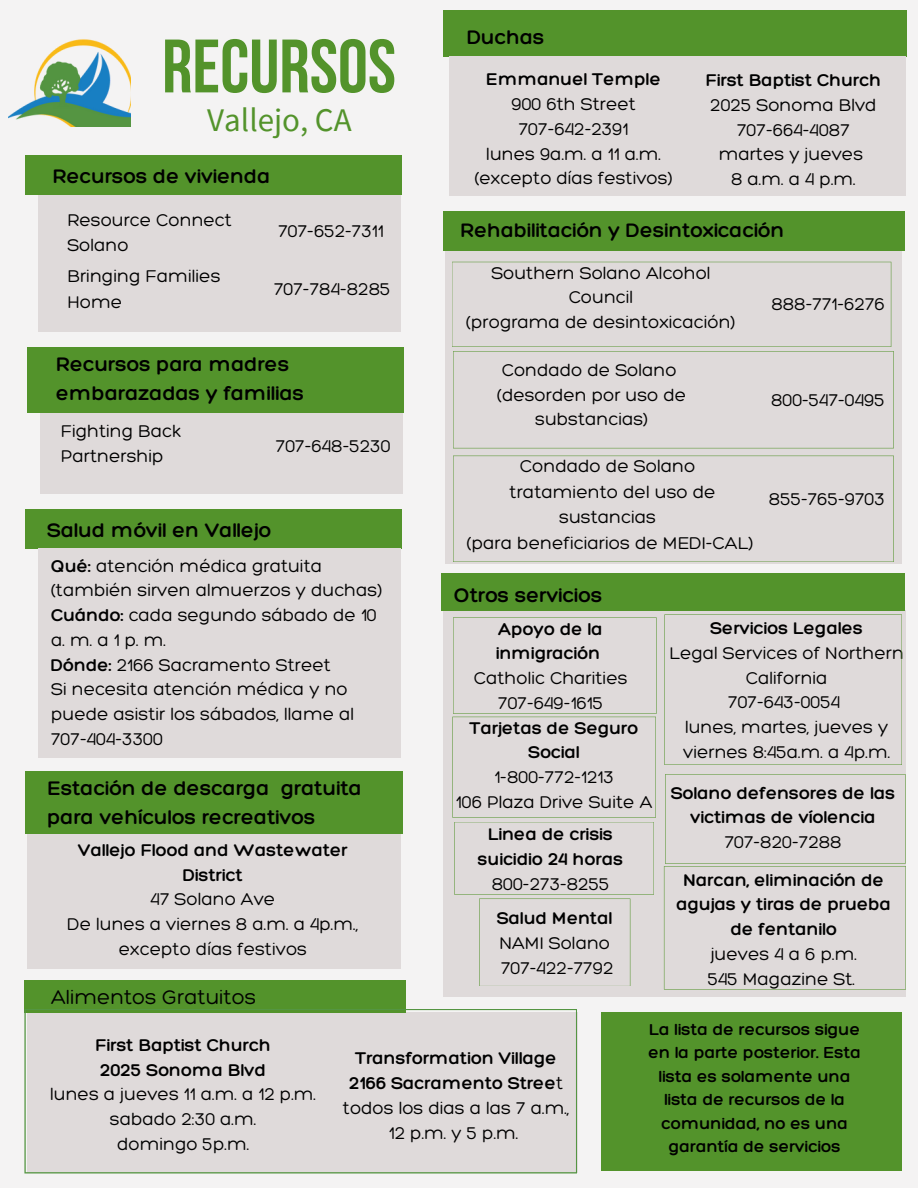
<style>
.page{position:relative;width:918px;height:1188px;background:#f4f3f3}
.page>*{position:absolute;margin:0;border:0;box-sizing:border-box;transform-origin:0 0}
.t1{font:700 75.45px "Bebas Neue";color:#53932b}
.t2{font:33px "Source Sans Pro";color:#53932b}
.t3{font:300 21.3px/29.2px "Hero";color:#000}
.t4{font:300 21.3px "Hero";color:#000}
.t5{font:300 21.15px "Hero";color:#000}
.t6{font:300 18.45px/24.8px "Hero";color:#000;text-align:center}
.t7{font:300 18.45px/24.8px "Hero";color:#000;text-align:center}
.t8{font:300 17.25px/23.4px "Hero";color:#000;text-align:center}
.s1{font-style:inherit}
</style>
<div class="page">
<div style="left:25px;top:155px;width:376px;height:39px;background:#53932b"></div>
<div style="left:25px;top:510px;width:376px;height:39px;background:#53932b"></div>
<div style="left:443px;top:610px;width:462px;height:387px;background:#dfdada"></div>
<div style="left:441px;top:573px;width:464px;height:37px;background:#53932b"></div>
<div style="left:443px;top:11px;width:464px;height:46px;background:#53932b"></div>
<div style="left:39px;top:196px;width:362px;height:136px;background:#dfdada"></div>
<div style="left:39px;top:549px;width:362px;height:209px;background:#dfdada"></div>
<div style="left:450px;top:56px;width:456px;height:140px;background:#dfdada"></div>
<div style="left:27px;top:819px;width:374px;height:150px;background:#dfdada"></div>
<div style="left:25px;top:771px;width:378px;height:63px;background:#53932b"></div>
<svg style="left:664px;top:614px;width:238px;height:151px"></svg>
<svg style="left:452px;top:617px;width:205px;height:369px"></svg>
<svg style="left:664px;top:774px;width:242px;height:216px"></svg>
<div style="left:445px;top:249px;width:457px;height:315px;background:#dfdada"></div>
<div style="left:443px;top:212px;width:461px;height:39px;background:#53932b"></div>
<svg style="left:453px;top:456px;width:441px;height:106px"></svg>
<svg style="left:452px;top:262px;width:442px;height:186px"></svg>
<img style="left:8px;top:39px;width:123px;height:87px">
<div style="left:40px;top:393px;width:362px;height:101px;background:#dfdada"></div>
<div style="left:601px;top:1012px;width:300px;height:159px;background:#53932b"></div>
<div style="left:25px;top:980px;width:381px;height:33px;background:#53932b"></div>
<div style="left:24px;top:1009px;width:553px;height:165px;background:#dfdada"></div>
<div style="left:27px;top:347px;width:377px;height:65px;background:#53932b"></div>
<h1 class="t1" style="left:162px;top:36px;width:235px">RECURSOS</h1>
<h2 class="t2" style="left:207px;top:98px;width:146px">Vallejo, CA</h2>
<p class="t3" style="left:53px;top:161px;width:219px">Recursos de vivienda</p>
<p class="t6" style="left:67px;top:207px;width:166px;text-align:left">Resource Connect<br>Solano</p>
<p class="t6" style="left:278px;top:218px;width:107px">707-652-7311</p>
<p class="t6" style="left:67px;top:263px;width:155px;line-height:25.8px;text-align:left">Bringing Families<br>Home</p>
<p class="t6" style="left:274px;top:277px;width:118px">707-784-8285</p>
<p class="t3" style="left:56px;top:349px;width:250px">Recursos para madres embarazadas y familias</p>
<p class="t6" style="left:61px;top:418px;width:122px;text-align:left">Fighting Back<br>Partnership</p>
<p class="t6" style="left:276px;top:433px;width:116px">707-648-5230</p>
<p class="t3" style="left:47px;top:515px;width:226px">Salud móvil en Vallejo</p>
<p class="t3" style="left:467px;top:22px;width:79px">Duchas</p>
<p class="t7" style="left:486px;top:67px;width:176px">Emmanuel Temple</p>
<p class="t6" style="left:475px;top:91px;width:200px">900 6th Street<br>707-642-2391<br>lunes 9a.m. a 11 a.m. (excepto días festivos)</p>
<p class="t7" style="left:706px;top:67px;width:177px">First Baptist Church</p>
<p class="t6" style="left:710px;top:92px;width:168px">2025 Sonoma Blvd<br>707-664-4087 martes y jueves<br>8 a.m. a 4 p.m.</p>
<p class="t5" style="left:460px;top:217px;width:325px">Rehabilitación y Desintoxicación</p>
<p class="t6" style="left:466px;top:260px;width:271px">Southern Solano Alcohol<br>Council<br>(programa de desintoxicación)</p>
<p class="t6" style="left:497px;top:357px;width:191px">Condado de Solano (desorden por uso de substancias)</p>
<p class="t6" style="left:467px;top:452px;width:288px;line-height:25.8px">Condado de Solano tratamiento del uso de sustancias<br>(para beneficiarios de MEDI-CAL)</p>
<p class="t6" style="left:771px;top:292px;width:115px">888-771-6276</p>
<p class="t6" style="left:771px;top:387px;width:115px">800-547-0495</p>
<p class="t6" style="left:769px;top:486px;width:117px">855-765-9703</p>
<p class="t6" style="left:51px;top:553px;width:333px;text-align:left"><span class="s1">Qué:</span> atención médica gratuita (también sirven almuerzos y duchas)<br><span class="s1">Cuándo:</span> cada segundo sábado de 10 a.m.a1p.m.<br><span class="s1">Dónde:</span> 2166 Sacramento Street<br>Si necesita atención médica y no puede asistir los sábados, llame al<br>707-404-3300</p>
<p class="t3" style="left:454px;top:580px;width:150px">Otros servicios</p>
<p class="t7" style="left:710px;top:615px;width:154px">Servicios Legales</p>
<p class="t6" style="left:669px;top:640px;width:236px">Legal Services of Northern<br>California<br>707-643-0054<br>lunes, martes, jueves y viernes 8:45a.m. a 4p.m.</p>
<p class="t7" style="left:496px;top:616px;width:108px;text-align:left">Apoyo de la inmigración</p>
<p class="t6" style="left:474px;top:665px;width:155px">Catholic Charities<br>707-649-1615</p>
<p class="t7" style="left:470px;top:715px;width:170px">Tarjetas de Seguro<br>Social</p>
<p class="t6" style="left:456px;top:764px;width:198px">1-800-772-1213<br>106 Plaza Drive Suite A</p>
<p class="t7" style="left:478px;top:821px;width:147px">Linea de crisis suicidio 24 horas</p>
<p class="t6" style="left:492px;top:871px;width:119px">800-273-8255</p>
<p class="t7" style="left:497px;top:905px;width:117px">Salud Mental</p>
<p class="t6" style="left:499px;top:930px;width:116px;text-align:left">NAMI Solano<br>707-422-7792</p>
<p class="t3" style="left:47px;top:773px;width:316px">Estación de descarga gratuita para vehículos recreativos</p>
<p class="t7" style="left:671px;top:780px;width:226px">Solano defensores de las victimas de víolencia</p>
<p class="t6" style="left:725px;top:829px;width:119px">707-820-7288</p>
<p class="t7" style="left:677px;top:867px;width:216px">Narcan, eliminación de agujas y tiras de prueba de fentanilo</p>
<p class="t6" style="left:708px;top:941px;width:151px;text-align:left">jueves 4 a 6 p.m.<br>545 Magazine St.</p>
<p class="t7" style="left:78px;top:837px;width:271px">Vallejo Flood and Wastewater<br>District</p>
<p class="t6" style="left:68px;top:886px;width:292px">47 Solano Ave<br>De lunes a viernes 8 a.m. a 4p.m., excepto días festivos</p>
<p class="t4" style="left:51px;top:984px;width:206px">Alimentos Gratuitos</p>
<p class="t7" style="left:95px;top:1032px;width:177px;text-align:left">First Baptist Church<br>2025 Sonoma Blvd</p>
<p class="t6" style="left:50px;top:1082px;width:267px">lunes a jueves 11 a.m. a 12 p.m. sabado 2:30 a.m.<br>domingo 5p.m.</p>
<p class="t8" style="left:649px;top:1017px;width:214px">La lista de recursos sigue en la parte posterior. Esta lista es solamente una lista de recursos de la comunidad, no es una garantía de servicios</p>
<p class="t7" style="left:343px;top:1046px;width:228px">Transformation Village<br>2166 Sacramento Stree<span class="s1">t todos los dias a las 7 a.m.,<br>12 p.m. y 5 p.m.</span></p>
</div>
